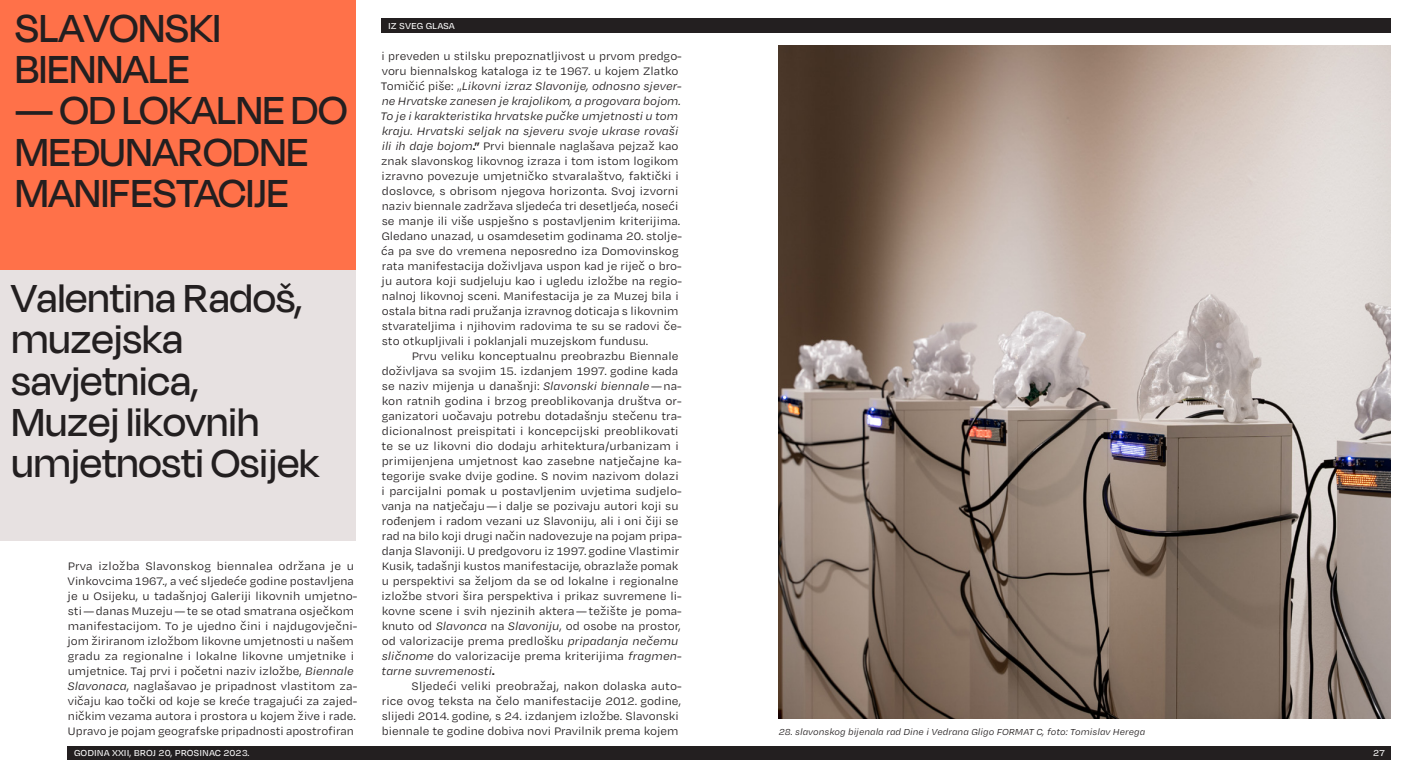
<style>
.page{position:relative;width:1418px;height:780px;background:#fff}
.page>*{position:absolute;margin:0;border:0;box-sizing:border-box;transform-origin:0 0}
.t1{font:500 45px/41.2px "Degular Display";letter-spacing:.005em;color:#231f20}
.t2{font:12.5px/15px "Degular Text";color:#231f20}
.t3{font:italic 10px "Degular Text";color:#231f20}
.t4{font:500 10px "Degular Text";color:#fff}
.s1{font-style:italic}
.s2{font-weight:700}
</style>
<div class="page">
<div style="left:0;top:0;width:356px;height:270px;background:#ff7149"></div>
<div style="left:67px;top:746px;width:1323px;height:13px;background:#231f20"></div>
<div style="left:381px;top:19px;width:1009px;height:14px;background:#231f20"></div>
<div style="left:0;top:270px;width:356px;height:270px;background:#e7e1e1"></div>
<img style="left:778px;top:45px;width:612px;height:673px">
<h1 class="t1" style="left:15px;top:6px;width:207px">SLAVONSKI<br>BIENNALE</h1>
<h1 class="t1" style="left:15px;top:89px;width:333px">— OD LOKALNE DO<br>MEĐUNARODNE<br>MANIFESTACIJE</h1>
<h1 class="t1" style="left:12px;top:276px;width:309px">Valentina Radoš, muzejska savjetnica,<br>Muzej likovnih umjetnosti Osijek</h1>
<p class="t2" style="left:67px;top:558px;width:291px">Prva izložba Slavonskog biennalea održana je u Vinkovcima 1967., a već sljedeće godine postavljena je u Osijeku, u tadašnjoj Galeriji likovnih umjetno&shy;sti—danas Muzeju—te se otad smatrana osječkom manifestacijom. To je ujedno čini i najdugovječni&shy;jom žiriranom izložbom likovne umjetnosti u našem gradu za regionalne i lokalne likovne umjetnike i umjetnice. Taj prvi i početni naziv izložbe, <span class="s1">Biennale Slavonaca</span>, naglašavao je pripadnost vlastitom za&shy;vičaju kao točki od koje se kreće tragajući za zajed&shy;ničkim vezama autora i prostora u kojem žive i rade.<br>Upravo je pojam geografske pripadnosti apostrofiran</p>
<p class="t4" style="left:388px;top:20px;width:68px">IZ SVEG GLASA</p>
<p class="t2" style="left:380px;top:48px;width:303px">i preveden u stilsku prepoznatljivost u prvom predgo&shy;voru biennalskog kataloga iz te 1967. u kojem Zlatko Tomičić piše: „<span class="s1">Likovni izraz Slavonije, odnosno sjever&shy;ne Hrvatske zanesen je krajolikom, a progovara bojom.<br>To je i karakteristika hrvatske pučke umjetnosti u tom kraju. Hrvatski seljak na sjeveru svoje ukrase rovaši ili ih daje bojom</span><span class="s2">.”</span> Prvi biennale naglašava pejzaž kao znak slavonskog likovnog izraza i tom istom logikom izravno povezuje umjetničko stvaralaštvo, faktički i doslovce, s obrisom njegova horizonta. Svoj izvorni naziv biennale zadržava sljedeća tri desetljeća, noseći se manje ili više uspješno s postavljenim kriterijima.<br>Gledano unazad, u osamdesetim godinama 20. stolje&shy;ća pa sve do vremena neposredno iza Domovinskog rata manifestacija doživljava uspon kad je riječ o bro&shy;ju autora koji sudjeluju kao i ugledu izložbe na regio&shy;nalnoj likovnoj sceni. Manifestacija je za Muzej bila i ostala bitna radi pružanja izravnog doticaja s likovnim stvarateljima i njihovim radovima te su se radovi če&shy;sto otkupljivali i poklanjali muzejskom fundusu.</p>
<p class="t2" style="left:381px;top:348px;width:302px;text-indent:30px">Prvu veliku konceptualnu preobrazbu Biennale doživljava sa svojim 15. izdanjem 1997. godine kada se naziv mijenja u današnji: <span class="s1">Slavonski biennale</span>—na&shy;kon ratnih godina i brzog preoblikovanja društva or&shy;ganizatori uočavaju potrebu dotadašnju stečenu tra&shy;dicionalnost preispitati i koncepcijski preoblikovati te se uz likovni dio dodaju arhitektura/urbanizam i primijenjena umjetnost kao zasebne natječajne ka&shy;tegorije svake dvije godine. S novim nazivom dolazi i parcijalni pomak u postavljenim uvjetima sudjelo&shy;vanja na natječaju—i dalje se pozivaju autori koji su rođenjem i radom vezani uz Slavoniju, ali i oni čiji se rad na bilo koji drugi način nadovezuje na pojam pripa&shy;danja Slavoniji. U predgovoru iz 1997. godine Vlastimir Kusik, tadašnji kustos manifestacije, obrazlaže pomak u perspektivi sa željom da se od lokalne i regionalne izložbe stvori šira perspektiva i prikaz suvremene li&shy;kovne scene i svih njezinih aktera—težište je poma&shy;knuto od <span class="s1">Slavonca</span> na <span class="s1">Slavoniju</span>, od osobe na prostor, od valorizacije prema predlošku <span class="s1">pripadanja nečemu sličnome</span> do valorizacije prema kriterijima <span class="s1">fragmen&shy;tarne suvremenosti</span><span class="s2">.</span></p>
<p class="t2" style="left:382px;top:678px;width:301px;text-indent:30px">Sljedeći veliki preobražaj, nakon dolaska auto&shy;rice ovog teksta na čelo manifestacije 2012. godine, slijedi 2014. godine, s 24. izdanjem izložbe. Slavonski biennale te godine dobiva novi Pravilnik prema kojem</p>
<p class="t3" style="left:778px;top:726px;width:368px">28. slavonskog bijenala rad Dine i Vedrana Gligo FORMAT C, foto: Tomislav Herega</p>
<p class="t4" style="left:74px;top:746px;width:177px">GODINA XXII, BROJ 20, PROSINAC 2023.</p>
<p class="t4" style="left:1373px;top:746px;width:13px">27</p>
</div>
